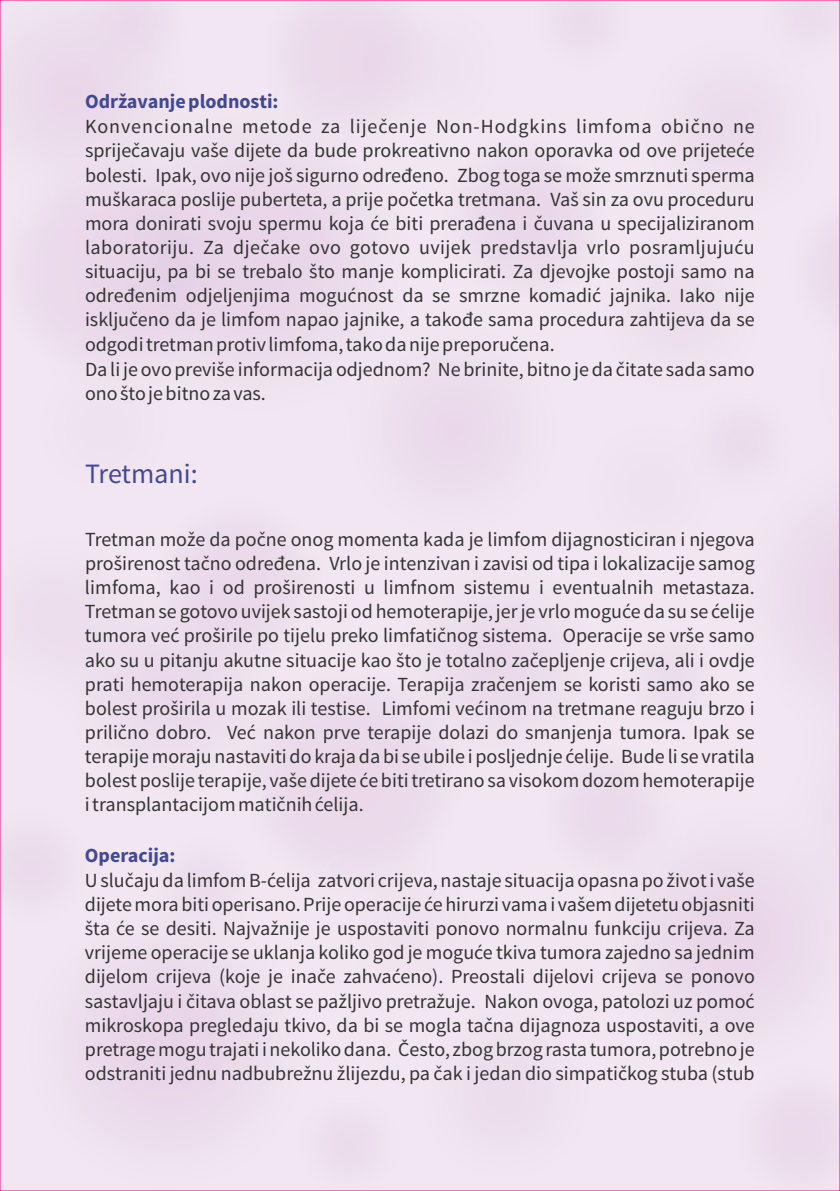
<style>
.page{position:relative;width:840px;height:1191px;background:#fff}
.page>*{position:absolute;margin:0;border:0;box-sizing:border-box;transform-origin:0 0}
.t1{font:28px "Source Sans Pro";color:#424992}
.t2{font:20px/24.2px "Source Sans Pro";color:#343434;text-align:justify}
.t3{font:700 20px "Source Sans Pro";color:#424992}
</style>
<div class="page">
<p class="t3" style="left:85px;top:93px;width:195px">Održavanje plodnosti:</p>
<p class="t2" style="left:85px;top:116px;width:671px;text-align:left">Konvencionalne metode za liječenje Non-Hodgkins limfoma obično ne spriječavaju vaše dijete da bude prokreativno nakon oporavka od ove prijeteće bolesti. Ipak, ovo nije još sigurno određeno. Zbog toga se može smrznuti sperma muškaraca poslije puberteta, a prije početka tretmana. Vaš sin za ovu proceduru mora donirati svoju spermu koja će biti prerađena i čuvana u specijaliziranom laboratoriju. Za dječake ovo gotovo uvijek predstavlja vrlo posramljujuću situaciju, pa bi se trebalo što manje komplicirati. Za djevojke postoji samo na određenim odjeljenjima mogućnost da se smrzne komadić jajnika. Iako nije isključeno da je limfom napao jajnike, a takođe sama procedura zahtijeva da se odgodi tretman protiv limfoma, tako da nije preporučena.<br>Da li je ovo previše informacija odjednom? Ne brinite, bitno je da čitate sada samo ono što je bitno za vas.</p>
<h1 class="t1" style="left:85px;top:462px;width:114px">Tretmani:</h1>
<p class="t2" style="left:85px;top:528px;width:671px">Tretman može da počne onog momenta kada je limfom dijagnosticiran i njegova proširenost tačno određena. Vrlo je intenzivan i zavisi od tipa i lokalizacije samog limfoma, kao i od proširenosti u limfnom sistemu i eventualnih metastaza.<br>Tretman se gotovo uvijek sastoji od hemoterapije, jer je vrlo moguće da su se ćelije tumora već proširile po tijelu preko limfatičnog sistema. Operacije se vrše samo ako su u pitanju akutne situacije kao što je totalno začepljenje crijeva, ali i ovdje prati hemoterapija nakon operacije. Terapija zračenjem se koristi samo ako se bolest proširila u mozak ili testise. Limfomi većinom na tretmane reaguju brzo i prilično dobro. Već nakon prve terapije dolazi do smanjenja tumora. Ipak se terapije moraju nastaviti do kraja da bi se ubile i posljednje ćelije. Bude li se vratila bolest poslije terapije, vaše dijete će biti tretirano sa visokom dozom hemoterapije i transplantacijom matičnih ćelija.</p>
<p class="t3" style="left:85px;top:846px;width:92px">Operacija:</p>
<p class="t2" style="left:85px;top:869px;width:671px">U slučaju da limfom B-ćelija zatvori crijeva, nastaje situacija opasna po život i vaše dijete mora biti operisano.Prije operacije će hirurzi vama i vašem dijetetu objasniti šta će se desiti. Najvažnije je uspostaviti ponovo normalnu funkciju crijeva. Za vrijeme operacije se uklanja koliko god je moguće tkiva tumora zajedno sa jednim dijelom crijeva (koje je inače zahvaćeno). Preostali dijelovi crijeva se ponovo sastavljaju i čitava oblast se pažljivo pretražuje. Nakon ovoga, patolozi uz pomoć mikroskopa pregledaju tkivo, da bi se mogla tačna dijagnoza uspostaviti, a ove pretrage mogu trajati i nekoliko dana. Često, zbog brzog rasta tumora, potrebno je odstraniti jednu nadbubrežnu žlijezdu, pa čak i jedan dio simpatičkog stuba (stub</p>
</div>
